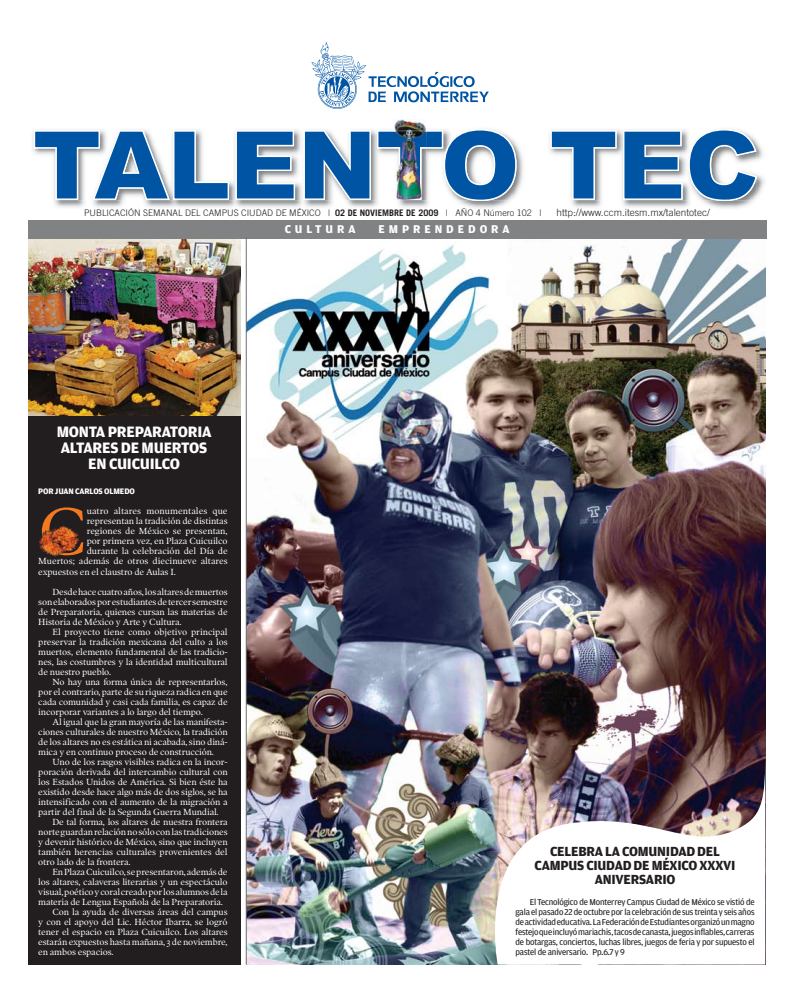
<style>
.page{position:relative;width:794px;height:993px;background:#fff}
.page>*{position:absolute;margin:0;border:0;box-sizing:border-box;transform-origin:0 0}
.t1{font:900 95.2px "Arial";letter-spacing:-.02em;color:#0054a4}
.t2{font:67.4px "Poynter OS Text One";color:#f4781f}
.t3{font:700 16px/16px "Amplitude";letter-spacing:-.015em;color:#fff;text-align:center}
.t4{font:700 14px/14px "Amplitude";letter-spacing:-.015em;color:#221e1f;text-align:center}
.t5{font:700 12px "Amplitude";letter-spacing:.33em;color:#fff}
.t6{font:300 10px "Trade Gothic";color:#221e1f}
.t7{font:9px/10px "Poynter OS Text One";letter-spacing:-.015em;color:#fff;text-align:justify}
.t8{font:9px/10px "Amplitude";letter-spacing:-.015em;color:#221e1f;text-align:justify}
.t9{font:300 9px "Trade Gothic";color:#221e1f}
.t10{font:700 9px "Trade Gothic";color:#221e1f}
.t11{font:9px "Poynter OS Text One";letter-spacing:.005em;color:#fff}
.t12{font:700 8.5px "Amplitude";letter-spacing:-.015em;color:#fff}
.s1{font-weight:300}
</style>
<div class="page">
<img style="left:32px;top:119px;width:733px;height:89px">
<svg style="left:34px;top:129px;width:723px;height:72px"></svg>
<div style="left:28px;top:220px;width:738px;height:19px;background:#808284"></div>
<svg style="left:311px;top:41px;width:178px;height:68px"></svg>
<img style="left:394px;top:120px;width:32px;height:10px">
<img style="left:394px;top:130px;width:32px;height:70px">
<div style="left:28px;top:239px;width:212px;height:725px;background:#221e1f"></div>
<img style="left:28px;top:239px;width:212px;height:176px">
<img style="left:247px;top:239px;width:519px;height:725px">
<hr style="left:246px;top:237px;width:1px;height:727px;background:#6d6e71">
<img style="left:474px;top:744px;width:291px;height:220px">
<img style="left:39px;top:530px;width:24px;height:27px">
<img style="left:48px;top:526px;width:30px;height:27px">
<h1 class="t1" style="left:32px;top:112px;width:728px">TALENTO TEC</h1>
<p class="t9" style="left:84px;top:208px;width:126px">PUBLICACIÓN SEMANAL del campus</p>
<p class="t10" style="left:241px;top:208px;width:199px"><span class="s1">ciu dad de m éxico |</span> 02 DE NOVIEMBRE DE 2009</p>
<p class="t9" style="left:446px;top:208px;width:97px">| AÑO 4 Número 102 |</p>
<p class="t6" style="left:556px;top:207px;width:155px">http://www.ccm.itesm.mx/talentotec/</p>
<h3 class="t5" style="left:285px;top:222px;width:72px">CULTURA</h3>
<h3 class="t5" style="left:378px;top:222px;width:133px">EMPRENDEDORA</h3>
<h3 class="t3" style="left:57px;top:423px;width:156px">MONTA PREPARATORIA<br>ALTARES DE MUERTOS<br>EN CUICUILCO</h3>
<p class="t12" style="left:38px;top:486px;width:98px">POR JUAN CARLOS OLMEDO</p>
<h2 class="t2" style="left:38px;top:489px;width:51px">C</h2>
<p class="t11" style="left:87px;top:505px;width:142px">uatro altares monumentales que</p>
<p class="t7" style="left:87px;top:516px;width:142px">representan la tradición de distintas</p>
<p class="t7" style="left:87px;top:526px;width:142px">regiones de México se presentan,</p>
<p class="t7" style="left:87px;top:536px;width:142px">por primera vez, en Plaza Cuicuilco</p>
<p class="t7" style="left:87px;top:546px;width:142px">durante la celebración del Día de</p>
<p class="t7" style="left:38px;top:556px;width:191px">Muertos; además de otros diecinueve altares</p>
<p class="t7" style="left:38px;top:566px;width:139px">expuestos en el claustro de Aulas I.</p>
<p class="t7" style="left:38px;top:586px;width:191px;text-indent:14px">Desde hace cuatro años, los altares de muertos son elaborados por estudiantes de tercer semestre de Preparatoria, quienes cursan las materias de Historia de México y Arte y Cultura.</p>
<p class="t7" style="left:38px;top:626px;width:191px;text-indent:14px">El proyecto tiene como objetivo principal preservar la tradición mexicana del culto a los muertos, elemento fundamental de las tradicio&shy;nes, las costumbres y la identidad multicultural de nuestro pueblo.</p>
<p class="t7" style="left:38px;top:676px;width:191px;text-indent:14px">No hay una forma única de representarlos, por el contrario, parte de su riqueza radica en que cada comunidad y casi cada familia, es capaz de incorporar variantes a lo largo del tiempo.</p>
<p class="t7" style="left:38px;top:716px;width:191px;text-indent:14px">Al igual que la gran mayoría de las manifesta&shy;ciones culturales de nuestro México, la tradición de los altares no es estática ni acabada, sino diná&shy;mica y en continuo proceso de construcción.</p>
<p class="t7" style="left:52px;top:756px;width:177px">Uno de los rasgos visibles radica en la incor-</p>
<p class="t7" style="left:38px;top:766px;width:191px">poración derivada del intercambio cultural con</p>
<p class="t7" style="left:38px;top:776px;width:191px">los Estados Unidos de América. Si bien éste ha</p>
<p class="t7" style="left:38px;top:786px;width:191px">existido desde hace algo más de dos siglos, se ha</p>
<p class="t7" style="left:38px;top:796px;width:191px">intensificado con el aumento de la migración a</p>
<p class="t7" style="left:38px;top:806px;width:182px">partir del final de la Segunda Guerra Mundial.</p>
<p class="t7" style="left:52px;top:816px;width:177px">De tal forma, los altares de nuestra frontera</p>
<p class="t7" style="left:38px;top:826px;width:191px">norte guardan relación no sólo con las tradiciones</p>
<p class="t7" style="left:38px;top:836px;width:191px">y devenir histórico de México, sino que incluyen</p>
<p class="t7" style="left:38px;top:846px;width:191px">también herencias culturales provenientes del</p>
<p class="t7" style="left:38px;top:856px;width:94px">otro lado de la frontera.</p>
<p class="t7" style="left:52px;top:866px;width:177px">En Plaza Cuicuilco, se presentaron, además de</p>
<p class="t7" style="left:38px;top:876px;width:191px">los altares, calaveras literarias y un espectáculo</p>
<p class="t7" style="left:38px;top:886px;width:191px">visual, poético y coral creado por los alumnos de la</p>
<p class="t7" style="left:38px;top:896px;width:186px">materia de Lengua Española de la Preparatoria.</p>
<p class="t7" style="left:52px;top:906px;width:177px">Con la ayuda de diversas áreas del campus</p>
<p class="t7" style="left:38px;top:916px;width:191px">y con el apoyo del Lic. Héctor Ibarra, se logró</p>
<p class="t7" style="left:38px;top:926px;width:191px">tener el espacio en Plaza Cuicuilco. Los altares</p>
<p class="t7" style="left:38px;top:936px;width:191px">estarán expuestos hasta mañana, 3 de noviembre,</p>
<p class="t7" style="left:38px;top:946px;width:77px">en ambos espacios.</p>
<h3 class="t4" style="left:534px;top:843px;width:203px">CELEBRA LA COMUNIDAD DEL<br>CAMPUS CIUDAD DE MÉXICO XXXVI<br>ANIVERSARIO</h3>
<p class="t8" style="left:515px;top:896px;width:240px;text-indent:14px">El Tecnológico de Monterrey Campus Ciudad de México se vistió de gala el pasado 22 de octubre por la celebración de sus treinta y seis años de actividad educativa. La Federación de Estudiantes organizó un magno festejo que incluyó mariachis, tacos de canasta, juegos inflables, carreras de botargas, conciertos, luchas libres, juegos de feria y por supuesto el pastel de aniversario. Pp.6.7 y 9</p>
</div>
